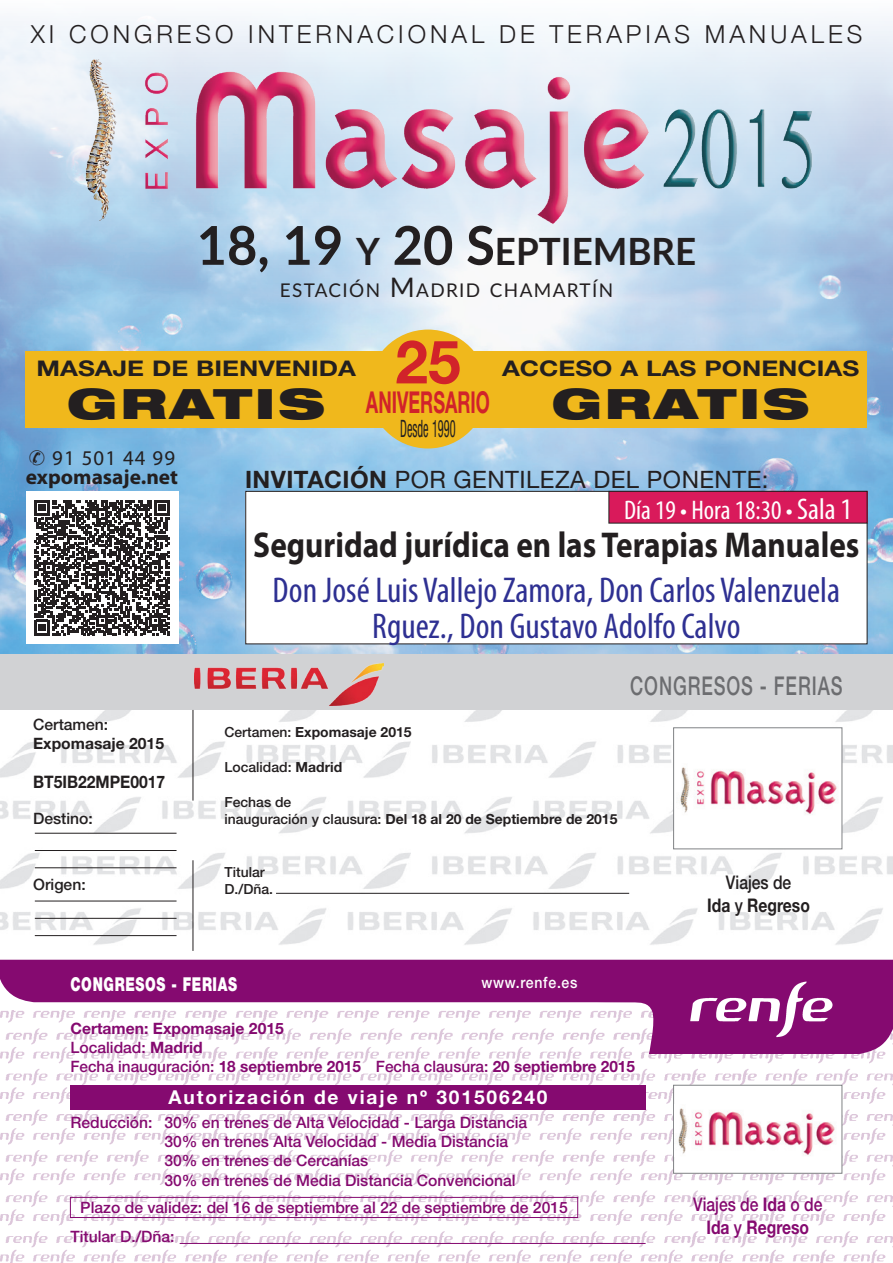
<style>
.page{position:relative;width:893px;height:1263px;background:#fff}
.page>*{position:absolute;margin:0;border:0;box-sizing:border-box;transform-origin:0 0}
.t1{font:700 60.3px "Helvetica Neue LT Std";color:#d1232a}
.t2{font:900 expanded 41.7px "Helvetica Neue LT Std";letter-spacing:.06em;color:#231f20;scale:1.16 1}
.t3{font:700 37.5px "Lato";color:#231f20}
.t4{font:condensed 36px/36px "Myriad Pro";color:#2e3092;text-align:center}
.t5{font:700 36px "Myriad Pro";color:#231f20;scale:.87 1}
.t6{font:700 30.3px "Helvetica Neue LT Std";color:#d1232a;scale:.6 1}
.t7{font:condensed 27px "Myriad Pro";color:#fff}
.t8{font:500 25.8px "Helvetica Neue LT Std";letter-spacing:.05em;color:#6c6d70;scale:.7 1}
.t9{font:300 24.6px "Helvetica Neue";letter-spacing:.16em;color:#231f20}
.t10{font:24px "Helvetica Neue LT Std";letter-spacing:.02em;color:#231f20}
.t11{font:condensed 24px "Helvetica Neue LT Std";color:#231f20;scale:.51 1}
.t12{font:700 21.6px "Helvetica Neue LT Std";color:#231f20;scale:1.21 1}
.t13{font:700 21px "Myriad Pro";color:#231f20}
.t14{font:21px "Myriad Pro";letter-spacing:.055em;color:#231f20}
.t15{font:700 19.2px "Helvetica Neue LT Std";letter-spacing:.1em;color:#fff}
.t16{font:900 19.2px "Helvetica Neue LT Std";letter-spacing:.05em;color:#fff;scale:.7 1}
.t17{font:700 18.9px/22.5px "Helvetica Neue LT Std";color:#850a70;text-align:center;scale:.83 1}
.t18{font:18.9px "Lato";letter-spacing:.07em;color:#231f20}
.t19{font:700 18.9px/22.5px "Helvetica Neue LT Std";color:#231f20;text-align:center;scale:.83 1}
.t20{font:700 17.1px "Helvetica Neue LT Std";color:#231f20;scale:.91 1}
.t21{font:500 15.6px/19.2px "Helvetica Neue LT Std";color:#850a70}
.t22{font:700 15.6px/19.2px "Helvetica Neue LT Std";color:#850a70}
.t23{font:500 15.6px "Helvetica Neue LT Std";color:#231f20}
.t24{font:700 15.6px "Helvetica Neue LT Std";color:#231f20}
.t25{font:500 15.6px "Helvetica Neue LT Std";letter-spacing:.05em;color:#fff;scale:.9 1}
.t26{font:500 13.8px/17.4px "Helvetica Neue LT Std";color:#231f20}
.t27{font:700 13.8px "Helvetica Neue LT Std";color:#231f20}
.s1{font-size:53.4px}
.s2{font-size:27px}
.s3{font-weight:700}
.s4{font-size:30px}
.s5{font-weight:500}
</style>
<div class="page">
<img style="left:0;top:18px;width:893px;height:636px">
<div style="left:246px;top:491px;width:621px;height:153px;background:#fff"></div>
<div style="left:245px;top:491px;width:622px;height:153px;border:1px solid #231f20"></div>
<div style="left:26px;top:491px;width:152px;height:153px;background:#fff"></div>
<svg style="left:34px;top:500px;width:136px;height:135px"></svg>
<img style="left:0;top:709px;width:893px;height:242px">
<div style="left:0;top:654px;width:893px;height:55px;background:#d1d2d4"></div>
<img style="left:195px;top:664px;width:188px;height:42px">
<svg style="left:192px;top:710px;width:1px;height:241px"></svg>
<hr style="left:35px;top:833px;width:142px;height:1px;background:#231f20">
<hr style="left:35px;top:850px;width:142px;height:1px;background:#231f20">
<hr style="left:35px;top:867px;width:142px;height:1px;background:#231f20">
<hr style="left:35px;top:900px;width:142px;height:1px;background:#231f20">
<hr style="left:35px;top:918px;width:142px;height:1px;background:#231f20">
<hr style="left:35px;top:935px;width:142px;height:1px;background:#231f20">
<hr style="left:276px;top:893px;width:353px;height:1px;background:#231f20">
<div style="left:673px;top:727px;width:169px;height:122px;background:#fff;border:1px solid #808285"></div>
<img style="left:678px;top:767px;width:159px;height:47px">
<img style="left:0;top:1054px;width:893px;height:209px">
<div style="left:70px;top:1085px;width:576px;height:24px;background:#850a70"></div>
<hr style="left:180px;top:1243px;width:466px;height:1px;background:#850a70">
<div style="left:70px;top:1197px;width:508px;height:21px;border:1px solid #850a70"></div>
<div style="left:673px;top:1085px;width:169px;height:89px;background:#fff;border:1px solid #808285"></div>
<svg style="left:0;top:960px;width:893px;height:94px;fill:#850a70"></svg>
<img style="left:684px;top:978px;width:156px;height:64px">
<img style="left:676px;top:1108px;width:159px;height:47px">
<img style="left:68px;top:44px;width:773px;height:190px">
<div style="left:26px;top:351px;width:841px;height:76px;background:#f0b81c"></div>
<div style="left:369px;top:330px;width:118px;height:118px;background:#f0b81c;border-radius:50%"></div>
<div style="left:609px;top:491px;width:258px;height:32px;background:#d91a5b"></div>
<div style="left:608px;top:491px;width:259px;height:32px;border:1px solid #231f20"></div>
<svg style="left:30px;top:450px;width:15px;height:15px"></svg>
<h3 class="t9" style="left:31px;top:19px;width:833px">XI CONGRESO INTERNACIONAL DE TERAPIAS MANUALES</h3>
<h3 class="t3" style="left:197px;top:224px;width:501px"><span class="s1">18, 19</span> Y <span class="s1">20 S</span>EPTIEMBRE</h3>
<p class="t18" style="left:280px;top:277px;width:335px">ESTACIÓN <span class="s2">M</span>ADRID CHAMARTÍN</p>
<h3 class="t12" style="left:37px;top:354px;width:265px">MASAJE DE BIENVENIDA</h3>
<h2 class="t2" style="left:67px;top:377px;width:224px">GRATIS</h2>
<h1 class="t1" style="left:395px;top:325px;width:67px">25</h1>
<h3 class="t11" style="left:400px;top:415px;width:110px">Desde 1990</h3>
<h3 class="t12" style="left:502px;top:354px;width:297px">ACCESO A LAS PONENCIAS</h3>
<h3 class="t6" style="left:366px;top:384px;width:208px">ANIVERSARIO</h3>
<h2 class="t2" style="left:552px;top:377px;width:224px">GRATIS</h2>
<h3 class="t14" style="left:52px;top:446px;width:124px">91 501 44 99</h3>
<h3 class="t13" style="left:26px;top:465px;width:154px">expomasaje.net</h3>
<p class="t23" style="left:33px;top:715px;width:77px">Certamen:</p>
<p class="t24" style="left:33px;top:734px;width:132px">Expomasaje 2015</p>
<p class="t20" style="left:33px;top:771px;width:147px">BT5IB22MPE0017</p>
<p class="t23" style="left:33px;top:809px;width:61px">Destino:</p>
<p class="t23" style="left:33px;top:875px;width:54px">Origen:</p>
<h3 class="t10" style="left:245px;top:465px;width:525px"><span class="s3">INVITACIÓN</span> POR GENTILEZA DEL PONENTE:</h3>
<h3 class="t7" style="left:624px;top:495px;width:229px">Día 19 • Hora 18:30 • <span class="s4">Sala 1</span></h3>
<h3 class="t5" style="left:253px;top:525px;width:698px">Seguridad jurídica en las Terapias Manuales</h3>
<h3 class="t4" style="left:273px;top:572px;width:569px">Don José Luis Vallejo Zamora, Don Carlos Valenzuela<br>Rguez., Don Gustavo Adolfo Calvo</h3>
<p class="t27" style="left:224px;top:724px;width:189px"><span class="s5">Certamen:</span> Expomasaje 2015</p>
<p class="t26" style="left:224px;top:758px;width:119px">Localidad: <span class="s3">Madrid</span></p>
<p class="t26" style="left:224px;top:793px;width:394px">Fechas de<br>inauguración y clausura: <span class="s3">Del 18 al 20 de Septiembre de 2015</span></p>
<p class="t26" style="left:224px;top:863px;width:50px">Titular<br>D./Dña.</p>
<h3 class="t8" style="left:630px;top:670px;width:305px">CONGRESOS - FERIAS</h3>
<p class="t19" style="left:707px;top:871px;width:125px"><span class="s5">Viajes de<br></span>Ida <span class="s5">y</span> Regreso</p>
<p class="t16" style="left:70px;top:972px;width:240px">CONGRESOS - FERIAS</p>
<p class="t25" style="left:482px;top:973px;width:108px">www.renfe.es</p>
<p class="t22" style="left:70px;top:1018px;width:566px">Certamen: Expomasaje 2015<br><span class="s5">Localidad:</span> Madrid<br><span class="s5">Fecha inauguración:</span> 18 septiembre 2015 <span class="s5">Fecha clausura:</span> 20 septiembre 2015</p>
<p class="t15" style="left:168px;top:1085px;width:381px">Autorización de viaje nº 301506240</p>
<p class="t21" style="left:164px;top:1113px;width:364px;text-indent:-94px">Reducción: 30% en trenes de Alta Velocidad - Larga Distancia 30% en trenes Alta Velocidad - Media Distancia 30% en trenes de Cercanías<br>30% en trenes de Media Distancia Convencional</p>
<p class="t21" style="left:80px;top:1198px;width:489px">Plazo de validez: del 16 de septiembre al 22 de septiembre de 2015</p>
<p class="t21" style="left:70px;top:1226px;width:106px">Titular D./Dña:</p>
<p class="t17" style="left:693px;top:1193px;width:157px"><span class="s5">Viajes de</span> Ida <span class="s5">o de<br></span>Ida <span class="s5">y</span> Regreso</p>
</div>
